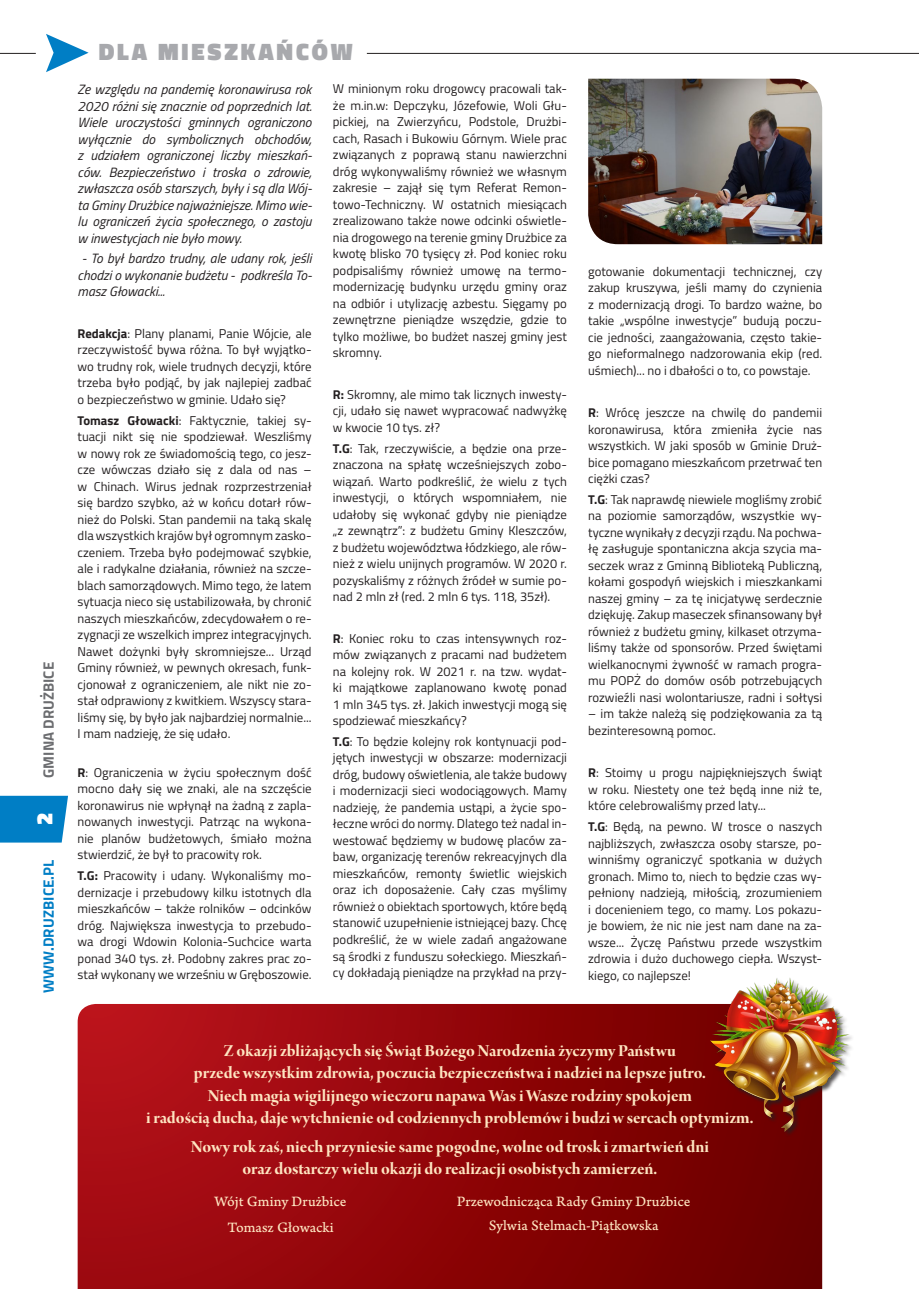
<style>
.page{position:relative;width:919px;height:1289px;background:#fff}
.page>*{position:absolute;margin:0;border:0;box-sizing:border-box;transform-origin:0 0}
.t1{font:900 24px "Titillium Web";letter-spacing:.12em;color:#a8a9ad}
.t2{font:900 22.5px "Titillium Web";color:#fff}
.t3{font:18px/22.5px "Arno Pro Bold Display";letter-spacing:-.005em;color:#fee5c1;text-align:center}
.t4{font:15px/25.5px "Arno Pro Caption";color:#fee5c1;text-align:center}
.t5{font:700 15px "Titillium Web";letter-spacing:.01em;color:#007ec5}
.t6{font:700 15px "Titillium Web";color:#6c6d70}
.t7{font:italic 13.5px/16.5px "Titillium Web";color:#231f20;text-align:justify}
.t8{font:12.75px/16.5px "Titillium Web";color:#231f20;text-align:justify}
.s1{font-weight:700}
</style>
<div class="page">
<svg style="left:78px;top:1004px;width:744px;height:284px;background:#90060a"></svg>
<svg style="left:46px;top:34px;width:43px;height:38px"></svg>
<hr style="left:0;top:53px;width:36px;height:1px;background:#231f20">
<svg style="left:0;top:795px;width:68px;height:47px;background:#0f85c8"></svg>
<hr style="left:367px;top:53px;width:551px;height:1px;background:#231f20">
<img style="left:588px;top:79px;width:234px;height:165px">
<img style="left:705px;top:978px;width:147px;height:157px">
<p class="t6" style="left:37px;top:777px;width:117px;rotate:-90deg">GMINA DRUŻBICE</p>
<h2 class="t2" style="left:28px;top:824px;width:14px;rotate:-90deg">2</h2>
<p class="t5" style="left:37px;top:993px;width:135px;rotate:-90deg">WWW.DRUZBICE.PL</p>
<h1 class="t1" style="left:99px;top:34px;width:255px">DLA MIESZKAŃCÓW</h1>
<p class="t7" style="left:78px;top:80px;width:236px">Ze względu na pandemię koronawirusa rok 2020 różni się znacznie od poprzednich lat.<br>Wiele uroczystości gminnych ograniczono wyłącznie do symbolicznych obchodów, z udziałem ograniczonej liczby mieszkań&shy;ców. Bezpieczeństwo i troska o zdrowie, zwłaszcza osób starszych, były i są dla Wój&shy;ta Gminy Drużbice najważniejsze. Mimo wie&shy;lu ograniczeń życia społecznego, o zastoju w inwestycjach nie było mowy.</p>
<p class="t7" style="left:78px;top:250px;width:236px;text-indent:4px">- To był bardzo trudny, ale udany rok, jeśli chodzi o wykonanie budżetu - podkreśla To&shy;masz Głowacki...</p>
<p class="t8" style="left:78px;top:324px;width:235px"><span class="s1">Redakcja</span>: Plany planami, Panie Wójcie, ale rzeczywistość bywa różna. To był wyjątko&shy;wo trudny rok, wiele trudnych decyzji, które trzeba było podjąć, by jak najlepiej zadbać o bezpieczeństwo w gminie. Udało się?</p>
<p class="t8" style="left:78px;top:411px;width:235px"><span class="s1">Tomasz Głowacki</span>: Faktycznie, takiej sy&shy;tuacji nikt się nie spodziewał. Weszliśmy w nowy rok ze świadomością tego, co jesz&shy;cze wówczas działo się z dala od nas – w Chinach. Wirus jednak rozprzestrzeniał się bardzo szybko, aż w końcu dotarł rów&shy;nież do Polski. Stan pandemii na taką skalę dla wszystkich krajów był ogromnym zasko&shy;czeniem. Trzeba było podejmować szybkie, ale i radykalne działania, również na szcze&shy;blach samorządowych. Mimo tego, że latem sytuacja nieco się ustabilizowała, by chronić naszych mieszkańców, zdecydowałem o re&shy;zygnacji ze wszelkich imprez integracyjnych.<br>Nawet dożynki były skromniejsze... Urząd Gminy również, w pewnych okresach, funk&shy;cjonował z ograniczeniem, ale nikt nie zo&shy;stał odprawiony z kwitkiem. Wszyscy stara&shy;liśmy się, by było jak najbardziej normalnie...<br>I mam nadzieję, że się udało.</p>
<p class="t8" style="left:78px;top:763px;width:235px"><span class="s1">R</span>: Ograniczenia w życiu społecznym dość mocno dały się we znaki, ale na szczęście koronawirus nie wpłynął na żadną z zapla&shy;nowanych inwestycji. Patrząc na wykona&shy;nie planów budżetowych, śmiało można stwierdzić, że był to pracowity rok.</p>
<p class="t8" style="left:78px;top:866px;width:235px"><span class="s1">T.G:</span> Pracowity i udany. Wykonaliśmy mo&shy;dernizacje i przebudowy kilku istotnych dla mieszkańców – także rolników – odcinków dróg. Największa inwestycja to przebudo&shy;wa drogi Wdowin Kolonia-Suchcice warta ponad 340 tys. zł. Podobny zakres prac zo&shy;stał wykonany we wrześniu w Gręboszowie.</p>
<p class="t8" style="left:333px;top:80px;width:235px">W minionym roku drogowcy pracowali tak&shy;że m.in.w: Depczyku, Józefowie, Woli Głu&shy;pickiej, na Zwierzyńcu, Podstole, Drużbi&shy;cach, Rasach i Bukowiu Górnym. Wiele prac związanych z poprawą stanu nawierzchni dróg wykonywaliśmy również we własnym zakresie – zajął się tym Referat Remon&shy;towo-Techniczny. W ostatnich miesiącach zrealizowano także nowe odcinki oświetle&shy;nia drogowego na terenie gminy Drużbice za kwotę blisko 70 tysięcy zł. Pod koniec roku podpisaliśmy również umowę na termo&shy;modernizację budynku urzędu gminy oraz na odbiór i utylizację azbestu. Sięgamy po zewnętrzne pieniądze wszędzie, gdzie to tylko możliwe, bo budżet naszej gminy jest skromny.</p>
<p class="t8" style="left:333px;top:385px;width:235px"><span class="s1">R:</span> Skromny, ale mimo tak licznych inwesty&shy;cji, udało się nawet wypracować nadwyżkę w kwocie 10 tys. zł?</p>
<p class="t8" style="left:333px;top:439px;width:235px"><span class="s1">T.G</span>: Tak, rzeczywiście, a będzie ona prze&shy;znaczona na spłatę wcześniejszych zobo&shy;wiązań. Warto podkreślić, że wielu z tych inwestycji, o których wspomniałem, nie udałoby się wykonać gdyby nie pieniądze „z zewnątrz”: z budżetu Gminy Kleszczów, z budżetu województwa łódzkiego, ale rów&shy;nież z wielu unijnych programów. W 2020 r. pozyskaliśmy z różnych źródeł w sumie po&shy;nad 2 mln zł (red. 2 mln 6 tys. 118, 35zł).</p>
<p class="t8" style="left:333px;top:629px;width:235px"><span class="s1">R</span>: Koniec roku to czas intensywnych roz&shy;mów związanych z pracami nad budżetem na kolejny rok. W 2021 r. na tzw. wydat&shy;ki majątkowe zaplanowano kwotę ponad 1 mln 345 tys. zł. Jakich inwestycji mogą się spodziewać mieszkańcy?</p>
<p class="t8" style="left:333px;top:732px;width:235px"><span class="s1">T.G</span>: To będzie kolejny rok kontynuacji pod&shy;jętych inwestycji w obszarze: modernizacji dróg, budowy oświetlenia, ale także budowy i modernizacji sieci wodociągowych. Mamy nadzieję, że pandemia ustąpi, a życie spo&shy;łeczne wróci do normy. Dlatego też nadal in&shy;westować będziemy w budowę placów za&shy;baw, organizację terenów rekreacyjnych dla mieszkańców, remonty świetlic wiejskich oraz ich doposażenie. Cały czas myślimy również o obiektach sportowych, które będą stanowić uzupełnienie istniejącej bazy. Chcę podkreślić, że w wiele zadań angażowane są środki z funduszu sołeckiego. Mieszkań&shy;cy dokładają pieniądze na przykład na przy-</p>
<p class="t8" style="left:588px;top:262px;width:235px">gotowanie dokumentacji technicznej, czy zakup kruszywa, jeśli mamy do czynienia z modernizacją drogi. To bardzo ważne, bo takie „wspólne inwestycje” budują poczu&shy;cie jedności, zaangażowania, często takie&shy;go nieformalnego nadzorowania ekip (red. uśmiech)... no i dbałości o to, co powstaje.</p>
<p class="t8" style="left:588px;top:403px;width:235px"><span class="s1">R</span>: Wrócę jeszcze na chwilę do pandemii koronawirusa, która zmieniła życie nas wszystkich. W jaki sposób w Gminie Druż&shy;bice pomagano mieszkańcom przetrwać ten ciężki czas?</p>
<p class="t8" style="left:588px;top:490px;width:235px"><span class="s1">T.G</span>: Tak naprawdę niewiele mogliśmy zrobić na poziomie samorządów, wszystkie wy&shy;tyczne wynikały z decyzji rządu. Na pochwa&shy;łę zasługuje spontaniczna akcja szycia ma&shy;seczek wraz z Gminną Biblioteką Publiczną, kołami gospodyń wiejskich i mieszkankami naszej gminy – za tę inicjatywę serdecznie dziękuję. Zakup maseczek sfinansowany był również z budżetu gminy, kilkaset otrzyma&shy;liśmy także od sponsorów. Przed świętami wielkanocnymi żywność w ramach progra&shy;mu POPŻ do domów osób potrzebujących rozwieźli nasi wolontariusze, radni i sołtysi</p>
<p class="t8" style="left:588px;top:705px;width:235px">– im także należą się podziękowania za tą bezinteresowną pomoc.</p>
<p class="t8" style="left:588px;top:764px;width:235px"><span class="s1">R</span>: Stoimy u progu najpiękniejszych świąt w roku. Niestety one też będą inne niż te, które celebrowaliśmy przed laty...</p>
<p class="t8" style="left:588px;top:817px;width:235px"><span class="s1">T.G</span>: Będą, na pewno. W trosce o naszych najbliższych, zwłaszcza osoby starsze, po&shy;winniśmy ograniczyć spotkania w dużych gronach. Mimo to, niech to będzie czas wy&shy;pełniony nadzieją, miłością, zrozumieniem i docenieniem tego, co mamy. Los pokazu&shy;je bowiem, że nic nie jest nam dane na za&shy;wsze... Życzę Państwu przede wszystkim zdrowia i dużo duchowego ciepła. Wszyst&shy;kiego, co najlepsze!</p>
<p class="t3" style="left:146px;top:1040px;width:608px">Z okazji zbliżających się Świąt Bożego Narodzenia życzymy Państwu<br>przede wszystkim zdrowia, poczucia bezpieczeństwa i nadziei na lepsze jutro.<br>Niech magia wigilijnego wieczoru napawa Was i Wasze rodziny spokojem<br>i radością ducha, daje wytchnienie od codziennych problemów i budzi w sercach optymizm.</p>
<h3 class="t3" style="left:191px;top:1136px;width:519px">Nowy rok zaś, niech przyniesie same pogodne, wolne od trosk i zmartwień dni oraz dostarczy wielu okazji do realizacji osobistych zamierzeń.</h3>
<p class="t4" style="left:215px;top:1189px;width:133px">Wójt Gminy Drużbice<br>Tomasz Głowacki</p>
<p class="t4" style="left:457px;top:1190px;width:235px;line-height:23.7px">Przewodnicząca Rady Gminy Drużbice<br>Sylwia Stelmach-Piątkowska</p>
</div>
